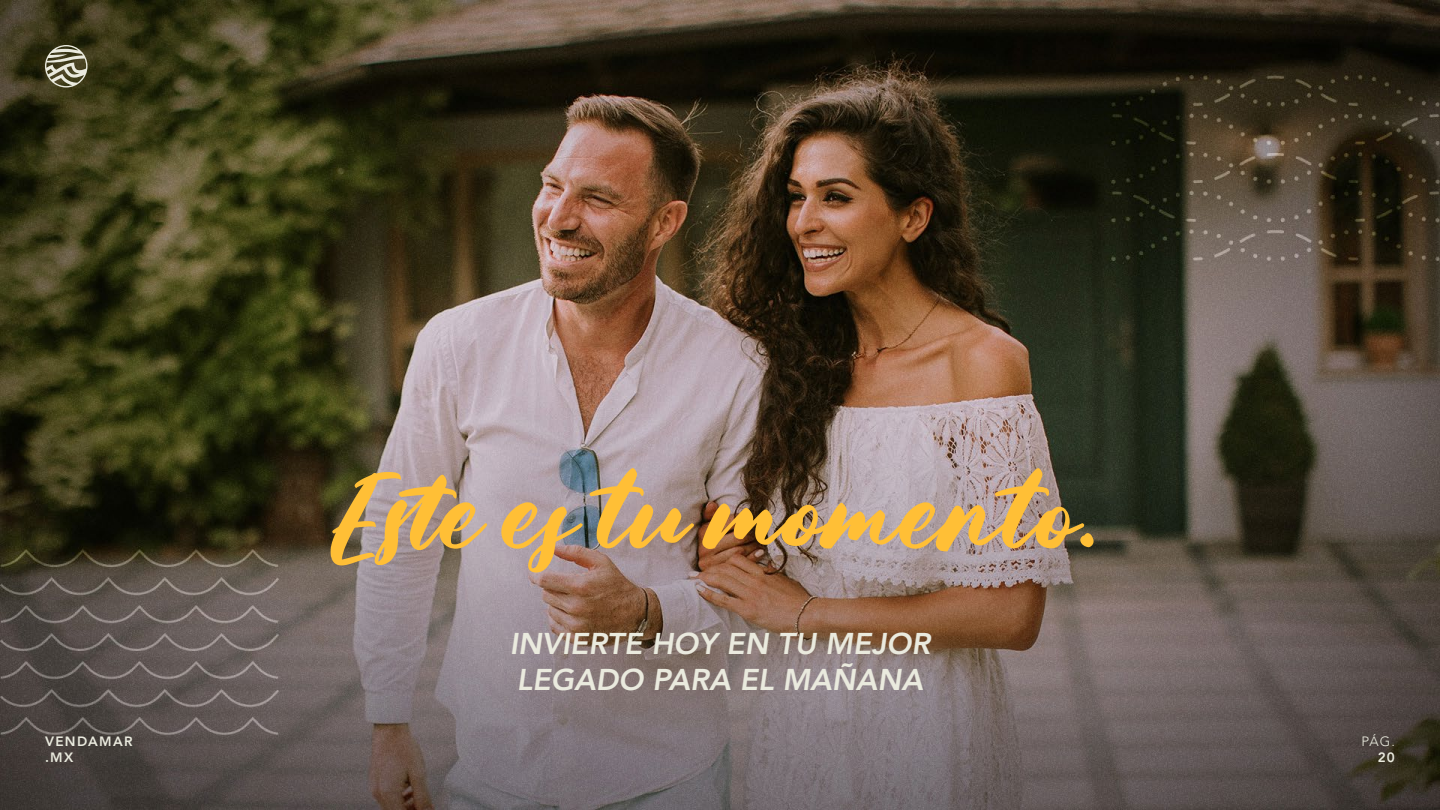
<style>
.page{position:relative;width:1440px;height:810px;background:#fff}
.page>*{position:absolute;margin:0;border:0;box-sizing:border-box;transform-origin:0 0}
.t1{font:150px "Castrela";color:#ffbf36}
.t2{font:italic 800 30px/36px "Avenir";color:#eaeade}
.t3{font:800 13.5px/16.2px "Avenir";letter-spacing:.1em;color:#eaeade}
.t4{font:300 13.5px "Avenir";color:#eaeade}
</style>
<div class="page">
<img style="left:0;top:0;width:1440px;height:810px">
<svg style="left:45px;top:45px;width:42px;height:43px;background:#827f67"></svg>
<h1 class="t1" style="left:327px;top:460px;width:787px">Este es tu momento.</h1>
<p class="t2" style="left:510px;top:626px;width:422px">INVIERTE HOY EN TU MEJOR<br>LEGADO PARA EL MAÑANA</p>
<p class="t3" style="left:45px;top:733px;width:89px">VENDAMAR .MX</p>
<p class="t4" style="left:1362px;top:733px;width:35px">PÁG.</p>
<p class="t3" style="left:1378px;top:749px;width:19px">20</p>
</div>
